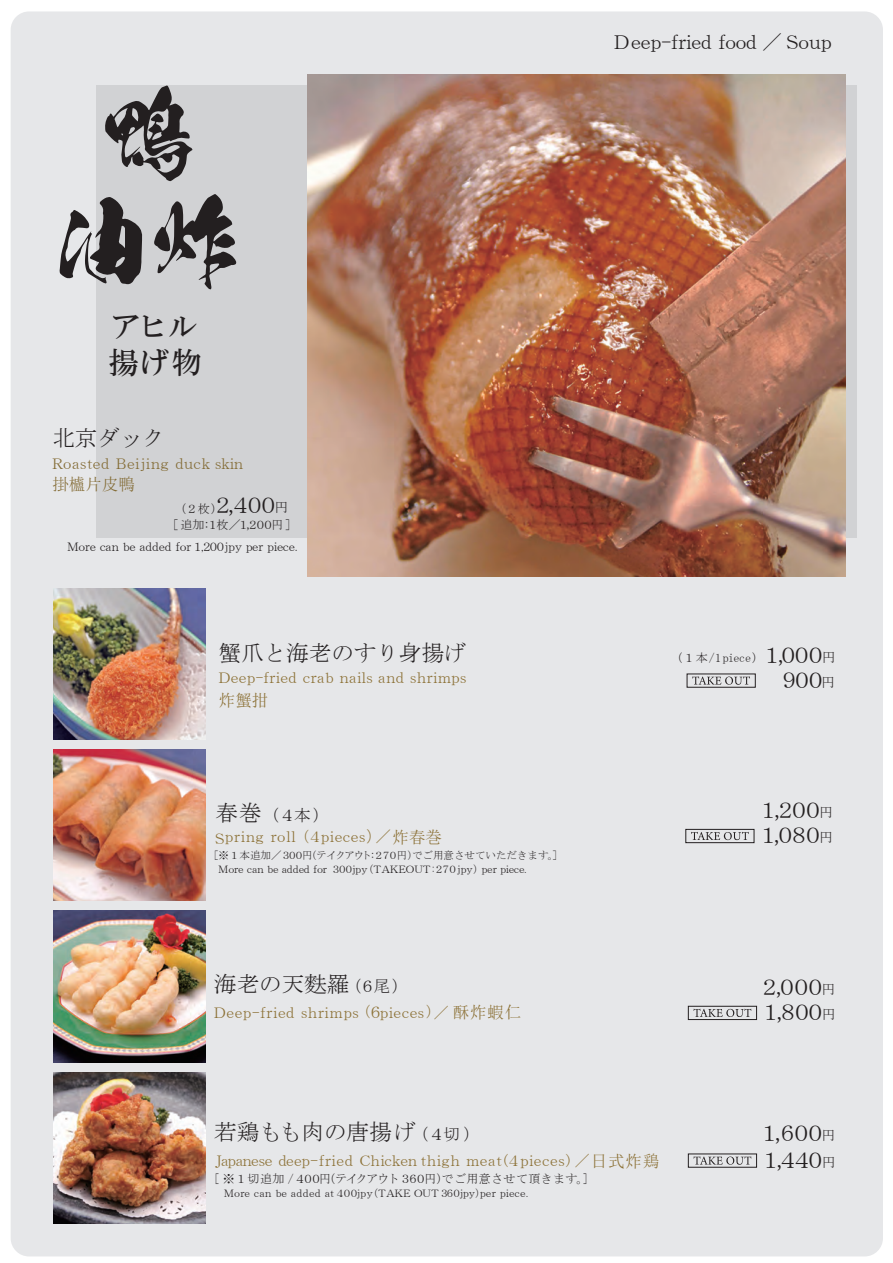
<style>
.page{position:relative;width:893px;height:1263px;background:#fff}
.page>*{position:absolute;margin:0;border:0;box-sizing:border-box;transform-origin:0 0}
.t1{font:106.5px "Kso Kokuryu Sou";color:#231f20}
.t2{font:30px/36px "HGP Mincho B";letter-spacing:.1em;color:#231f20}
.t3{font:22.5px/25.2px "MS Mincho";color:#231f20}
.t4{font:19.5px "HG Seikaishotai PRO";color:#231f20}
.t5{font:16.5px "MS Mincho";color:#231f20}
.t6{font:16.5px "N Sim Sun";color:#836b34}
.t7{font:16.5px "N Sim Sun";color:#8c7136}
.t8{font:15px "HG Seikaishotai PRO";letter-spacing:.05em;color:#8c7136}
.t9{font:15px "HG Seikaishotai PRO";letter-spacing:.03em;color:#8c7136}
.t10{font:15px "HG Seikaishotai PRO";letter-spacing:.05em;color:#836b34}
.t11{font:12px "MS Mincho";letter-spacing:.035em;color:#231f20}
.t12{font:12px "HG Seikaishotai PRO";color:#231f20}
.t13{font:12px "MS Mincho";letter-spacing:-.005em;color:#231f20}
.t14{font:10.5px "HG Seikaishotai PRO";color:#231f20}
.t15{font:10.5px "HG Seikaishotai PRO";letter-spacing:.03em;color:#231f20}
.t16{font:10.5px "MS Mincho";color:#231f20}
.s1{font-size:12px}
.s2{font-size:13.35px}
.s3{font-family:"Gothic BBB Pr 6 N Medium 90 ms RKSJ H"}
.s4{font-family:"N Sim Sun";font-size:16.5px}
.s5{font-family:"MS Mincho";font-size:16.5px}
</style>
<div class="page">
<div style="left:11px;top:11px;width:872px;height:1245px;background:#e6e7e9;border-radius:18px"></div>
<div style="left:96px;top:85px;width:761px;height:453px;background:#d1d2d4"></div>
<svg style="left:692px;top:676px;width:58px;height:9px"></svg>
<svg style="left:694px;top:1156px;width:57px;height:9px"></svg>
<svg style="left:694px;top:1009px;width:57px;height:8px"></svg>
<div style="left:688px;top:1006px;width:69px;height:14px;border:1px solid #231f20"></div>
<svg style="left:691px;top:832px;width:58px;height:8px"></svg>
<div style="left:686px;top:829px;width:68px;height:14px;border:1px solid #231f20"></div>
<img style="left:54px;top:588px;width:151px;height:151px">
<img style="left:54px;top:750px;width:151px;height:151px">
<img style="left:54px;top:911px;width:151px;height:151px">
<img style="left:54px;top:1072px;width:151px;height:151px">
<img style="left:308px;top:75px;width:537px;height:502px">
<h1 class="t1" style="left:96px;top:78px;width:108px">鴨</h1>
<h1 class="t1" style="left:47px;top:188px;width:206px">油炸</h1>
<h2 class="t2" style="left:109px;top:308px;width:95px">アヒル揚げ物</h2>
<h3 class="t3" style="left:52px;top:425px;width:114px">北京ダック</h3>
<p class="t10" style="left:52px;top:456px;width:192px">Roasted Beijing duck skin</p>
<p class="t6" style="left:52px;top:475px;width:84px">掛櫨片皮鴨</p>
<h3 class="t3" style="left:174px;top:492px;width:116px"><span class="s1">（２枚）</span>２，４００<span class="s2">円</span></h3>
<p class="t13" style="left:167px;top:518px;width:132px">［追加 :１枚／１，２００円］</p>
<p class="t12" style="left:67px;top:541px;width:231px">More can be added for １，２００jpy per piece.</p>
<h3 class="t3" style="left:219px;top:641px;width:249px">蟹爪と海老のすり身揚げ</h3>
<p class="t9" style="left:219px;top:670px;width:249px">Deep-fried crab nails and shrimps</p>
<p class="t7" style="left:219px;top:692px;width:51px">炸蟹拑</p>
<h3 class="t3" style="left:215px;top:800px;width:48px">春巻</h3>
<p class="t8" style="left:225px;top:829px;width:218px">ni rp g （l lor 4pieces<span class="s3">）／</span><span class="s4">炸春巻</span></p>
<p class="t5" style="left:263px;top:807px;width:68px">（４本）</p>
<p class="t8" style="left:215px;top:831px;width:11px">S</p>
<p class="t16" style="left:208px;top:850px;width:356px">［※１本追加／３００円（テイクアウト:２７０円）でご用意させていただきます。］</p>
<p class="t14" style="left:219px;top:864px;width:309px">More can be added for ３０0jpy（TAKEOUT：２７０ｊｐｙ）per piece.</p>
<h3 class="t3" style="left:214px;top:972px;width:136px">海老の天麩羅</h3>
<p class="t8" style="left:214px;top:1005px;width:308px">Deep-fried shrimps（　　　　／<span class="s4">酥炸蝦仁</span></p>
<p class="t5" style="left:345px;top:978px;width:65px">（６尾）</p>
<p class="t8" style="left:368px;top:1005px;width:58px"><span class="s5">６</span>pieces</p>
<p class="t8" style="left:441px;top:1019px;width:16px;rotate:-180deg">（</p>
<h3 class="t4" style="left:612px;top:32px;width:221px">Ｄeep-fried food ／ Soup</h3>
<p class="t13" style="left:671px;top:651px;width:94px">（１本/1piece）</p>
<h3 class="t3" style="left:761px;top:642px;width:77px;text-align:right">１，０００<span class="s2">円<br></span>９００<span class="s2">円</span></h3>
<h3 class="t3" style="left:757px;top:797px;width:78px">１，２００<span class="s2">円<br></span>１，０８０<span class="s2">円</span></h3>
<h3 class="t3" style="left:758px;top:974px;width:79px">２，０００<span class="s2">円<br></span>１，８００<span class="s2">円</span></h3>
<h3 class="t3" style="left:214px;top:1119px;width:203px">若鶏もも肉の唐揚げ</h3>
<p class="t8" style="left:215px;top:1153px;width:446px">Japanese ｄeep-fried Chicken thigh meat (4pieces) ／<span class="s4">日式炸鶏</span></p>
<p class="t5" style="left:412px;top:1126px;width:69px">（４切）</p>
<p class="t11" style="left:214px;top:1172px;width:377px">[ ※１切追加 /４００円（テイクアウト３６０円）でご用意させて頂きます。]</p>
<p class="t15" style="left:224px;top:1188px;width:305px">More can be added at ４００ jpy（TAKE OUT３６０ｊｐｙ）per piece.</p>
<h3 class="t3" style="left:758px;top:1119px;width:79px;line-height:27.2px">１，６００<span class="s2">円<br></span>１，４４０<span class="s2">円</span></h3>
</div>
